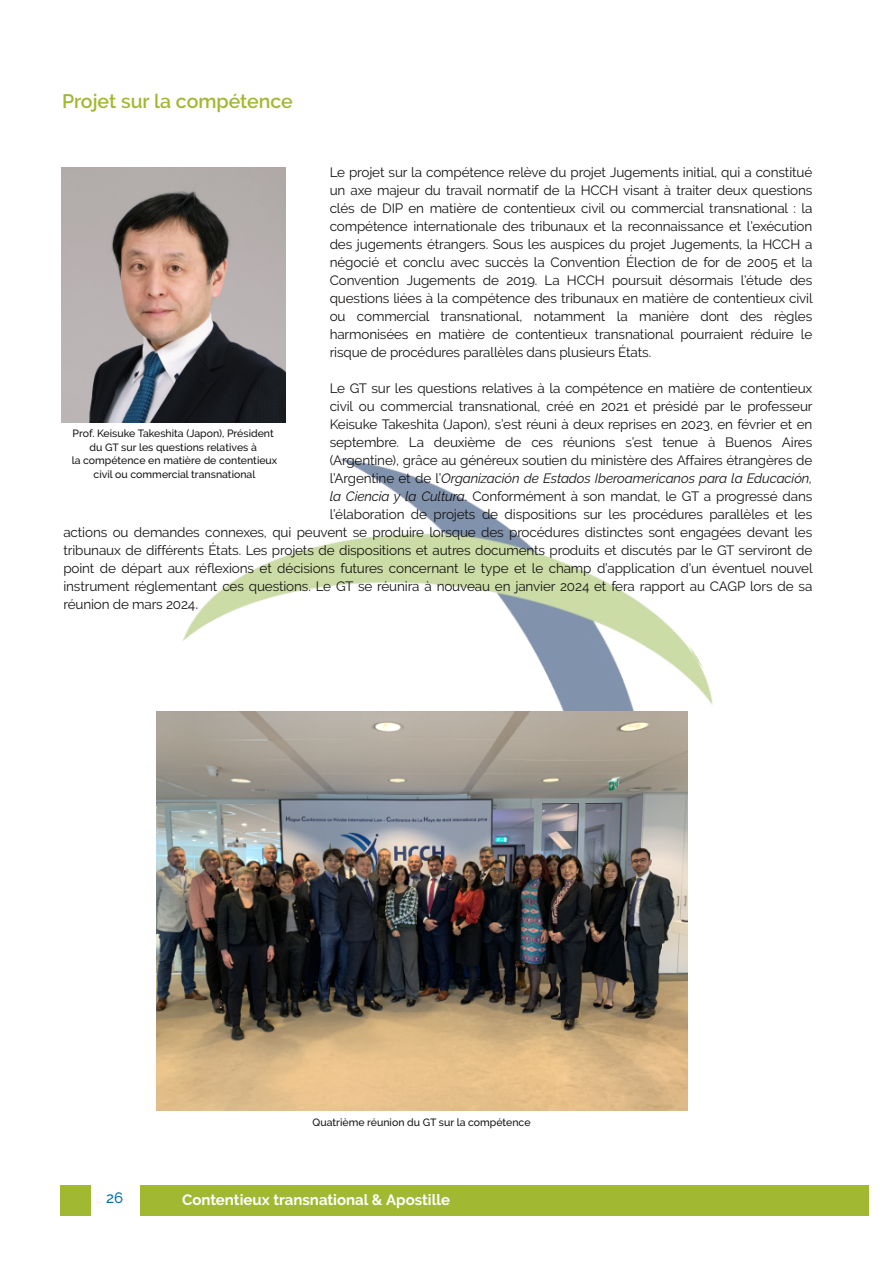
<style>
.page{position:relative;width:893px;height:1263px;background:#fff}
.page>*{position:absolute;margin:0;border:0;box-sizing:border-box;transform-origin:0 0}
.t1{font:600 19.5px "Raleway";color:#a1b832}
.t2{font:700 15px "Raleway";color:#fff}
.t3{font:500 15px "Raleway";color:#0074bc}
.t4{font:13.5px/18px "Raleway";letter-spacing:-.01em;color:#161413;text-align:justify}
.t5{font:italic 13.5px "Raleway";letter-spacing:-.01em;color:#161413}
.t6{font:500 10.5px/13.5px "Raleway";color:#161413;text-align:center}
.s1{font-style:normal}
.s2{font-style:italic}
.s3{font-size:15px}
</style>
<div class="page">
<img style="left:144px;top:354px;width:569px;height:358px">
<img style="left:62px;top:167px;width:223px;height:255px">
<img style="left:156px;top:712px;width:532px;height:399px">
<div style="left:60px;top:1185px;width:809px;height:31px;background:#a1b832"></div>
<div style="left:91px;top:1185px;width:49px;height:31px;background:#fff"></div>
<h1 class="t1" style="left:62px;top:90px;width:232px">Projet sur la compétence</h1>
<p class="t4" style="left:330px;top:164px;width:485px">Le projet sur la compétence relève du projet Jugements initial, qui a constitué un axe majeur du travail normatif de la HCCH visant à traiter deux questions clés de DIP en matière de contentieux civil ou commercial transnational : la compétence internationale des tribunaux et la reconnaissance et l’exécution des jugements étrangers. Sous les auspices du projet Jugements, la HCCH a négocié et conclu avec succès la Convention Élection de for de 2005 et la Convention Jugements de 2019. La HCCH poursuit désormais l’étude des questions liées à la compétence des tribunaux en matière de contentieux civil ou commercial transnational, notamment la manière dont des règles harmonisées en matière de contentieux transnational pourraient réduire le risque de procédures parallèles dans plusieurs États.</p>
<p class="t4" style="left:330px;top:380px;width:484px">Le GT sur les questions relatives à la compétence en matière de contentieux</p>
<p class="t4" style="left:330px;top:398px;width:484px">civil ou commercial transnational, créé en 2021 et présidé par le professeur</p>
<p class="t4" style="left:330px;top:416px;width:484px">Keisuke Takeshita (Japon), s’est réuni à deux reprises en 2023, en février et en</p>
<p class="t4" style="left:330px;top:434px;width:484px">septembre. La deuxième de ces réunions s’est tenue à Buenos Aires</p>
<p class="t4" style="left:330px;top:452px;width:484px">(Argentine), grâce au généreux soutien du ministère des Affaires étrangères de</p>
<p class="t5" style="left:330px;top:471px;width:484px"><span class="s1">l’Argentine et de l’</span>Organización de Estados Iberoamericanos para la Educación,</p>
<p class="t4" style="left:330px;top:488px;width:484px"><span class="s2">la Ciencia y la Cultura</span>. Conformément à son mandat, le GT a progressé dans</p>
<p class="t4" style="left:330px;top:506px;width:484px">l’élaboration de projets de dispositions sur les procédures parallèles et les</p>
<p class="t4" style="left:63px;top:524px;width:750px">actions ou demandes connexes, qui peuvent se produire lorsque des procédures distinctes sont engagées devant les</p>
<p class="t4" style="left:63px;top:542px;width:750px">tribunaux de différents États. Les projets de dispositions et autres documents produits et discutés par le GT serviront de</p>
<p class="t4" style="left:63px;top:560px;width:751px">point de départ aux réflexions et décisions futures concernant le type et le champ d’application d’un éventuel nouvel</p>
<p class="t4" style="left:63px;top:578px;width:750px">instrument réglementant ces questions. Le GT se réunira à nouveau en janvier 2024 et fera rapport au CAGP lors de sa</p>
<p class="t4" style="left:63px;top:596px;width:136px">réunion de mars 2024<span class="s3">.</span></p>
<p class="t6" style="left:72px;top:427px;width:207px">Prof. Keisuke Takeshita (Japon), Président du GT sur les questions relatives à<br>la compétence en matière de contentieux civil ou commercial transnational</p>
<p class="t6" style="left:313px;top:1115px;width:219px">Quatrième réunion du GT sur la compétence</p>
<p class="t3" style="left:106px;top:1188px;width:19px">26</p>
<p class="t2" style="left:182px;top:1191px;width:270px">Contentieux transnational &amp; Apostille</p>
</div>
